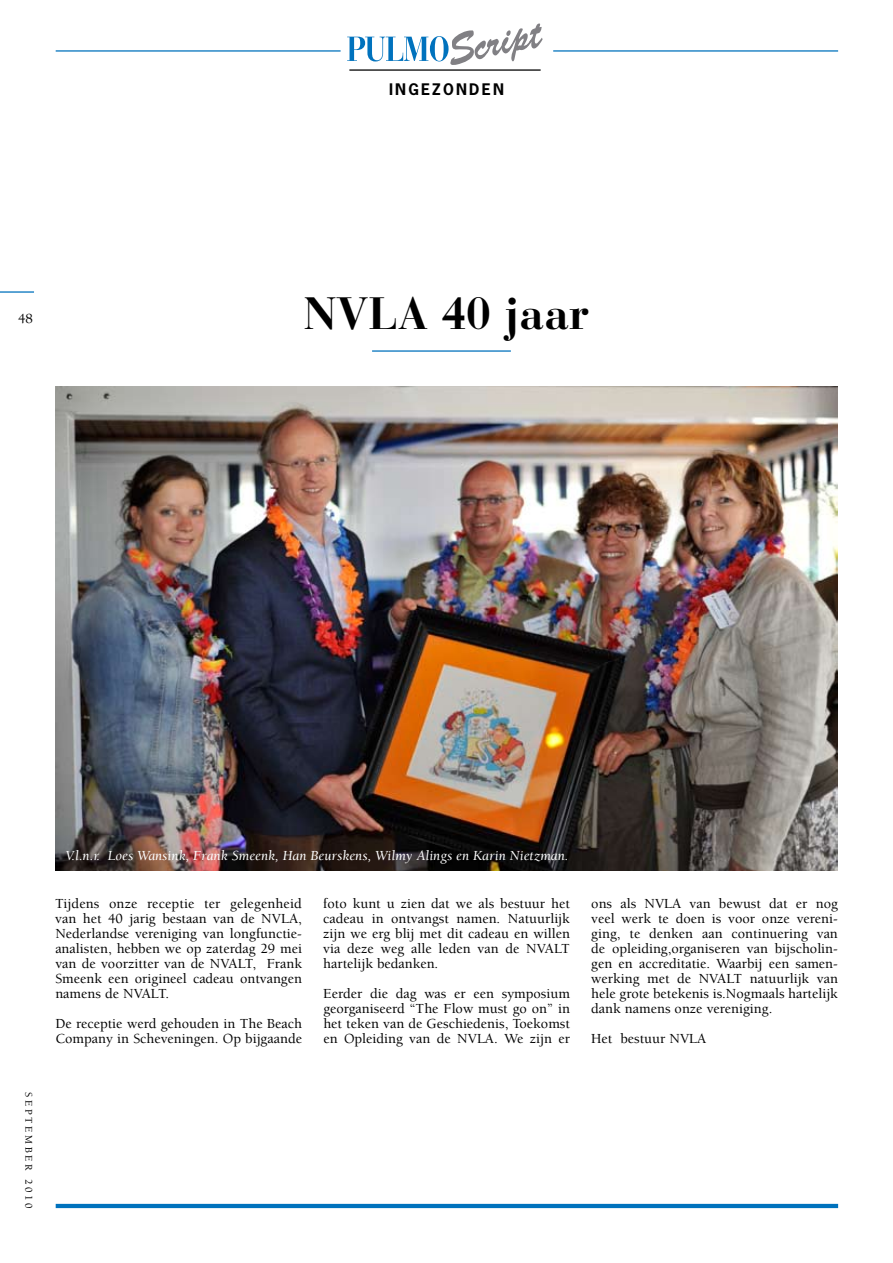
<style>
.page{position:relative;width:893px;height:1263px;background:#fff}
.page>*{position:absolute;margin:0;border:0;box-sizing:border-box;transform-origin:0 0}
.t1{font:700 45px "Bauer Bodoni";color:#000}
.t2{font:700 15px "News Gothic";letter-spacing:.15em;color:#000}
.t3{font:500 14.25px/15px "Berkeley";color:#000;text-align:justify}
.t4{font:italic 14.25px "Berkeley";color:#fff}
.t5{font:500 10.5px "Berkeley";letter-spacing:.25em;color:#000}
</style>
<div class="page">
<svg style="left:347px;top:24px;width:196px;height:41px"></svg>
<hr style="left:349px;top:69px;width:192px;height:2px;background:#000">
<hr style="left:56px;top:1204px;width:782px;height:4px;background:#0072bd">
<hr style="left:56px;top:50px;width:285px;height:2px;background:#0072bd">
<hr style="left:553px;top:50px;width:285px;height:2px;background:#0072bd">
<hr style="left:0;top:291px;width:34px;height:2px;background:#0072bd">
<hr style="left:372px;top:350px;width:139px;height:2px;background:#0072bd">
<img style="left:55px;top:387px;width:783px;height:484px">
<p class="t3" style="left:18px;top:311px;width:16px">48</p>
<p class="t2" style="left:389px;top:80px;width:116px">INGEZONDEN</p>
<h1 class="t1" style="left:304px;top:286px;width:286px">NVLA 40 jaar</h1>
<p class="t5" style="left:34px;top:1092px;width:117px;rotate:90deg">SEPTEMBER 2010</p>
<p class="t4" style="left:65px;top:848px;width:504px">V.l.n.r. Loes Wansink, Frank Smeenk, Han Beurskens, Wilmy Alings en Karin Nietzman.</p>
<p class="t3" style="left:55px;top:896px;width:248px">Tijdens onze receptie ter gelegenheid van het 40 jarig bestaan van de NVLA, Nederlandse vereniging van longfunctie&shy;analisten, hebben we op zaterdag 29 mei van de voorzitter van de NVALT, Frank Smeenk een origineel cadeau ontvangen namens de NVALT.</p>
<p class="t3" style="left:55px;top:1016px;width:248px">De receptie werd gehouden in The Beach<br>Company in Scheveningen. Op bijgaande</p>
<p class="t3" style="left:323px;top:896px;width:248px">foto kunt u zien dat we als bestuur het cadeau in ontvangst namen. Natuurlijk zijn we erg blij met dit cadeau en willen via deze weg alle leden van de NVALT hartelijk bedanken.</p>
<p class="t3" style="left:323px;top:986px;width:248px">Eerder die dag was er een symposium georganiseerd “The Flow must go on” in het teken van de Geschiedenis, Toekomst en Opleiding van de NVLA. We zijn er</p>
<p class="t3" style="left:591px;top:896px;width:248px">ons als NVLA van bewust dat er nog veel werk te doen is voor onze vereni&shy;ging, te denken aan continuering van de opleiding,organiseren van bijscholin&shy;gen en accreditatie. Waarbij een samen&shy;werking met de NVALT natuurlijk van hele grote betekenis is.Nogmaals hartelijk dank namens onze vereniging.</p>
<p class="t3" style="left:591px;top:1031px;width:117px">Het bestuur NVLA</p>
</div>
